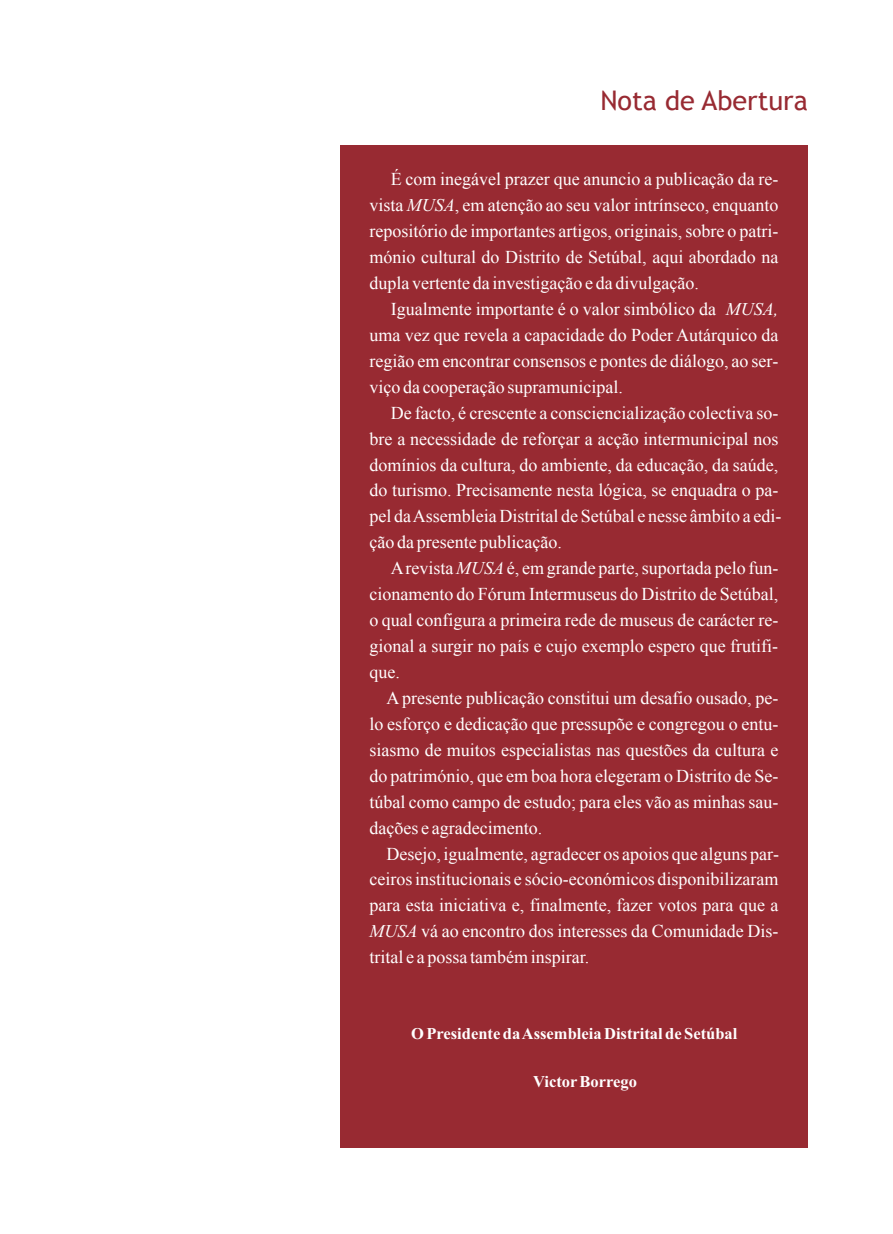
<style>
.page{position:relative;width:893px;height:1234px;background:#fff}
.page>*{position:absolute;margin:0;border:0;box-sizing:border-box;transform-origin:0 0}
.t1{font:27px "Trebuchet MS";color:#982a32}
.t2{font:18px "Times New Roman";color:#fff}
.t3{font:700 16.5px "Times";color:#fff}
.s1{font-family:"Times";font-style:italic}
</style>
<div class="page">
<div style="left:340px;top:145px;width:467px;height:1001px;background:#982a32"></div>
<p class="t1" style="left:600px;top:84px;width:209px">Nota de Abertura</p>
<p class="t2" style="left:391px;top:167px;width:389px">É com inegável prazer que anuncio a publicação da re-</p>
<p class="t2" style="left:369px;top:193px;width:410px">vista <span class="s1">MUSA</span>, em atenção ao seu valor intrínseco, enquanto</p>
<p class="t2" style="left:369px;top:219px;width:410px">repositório de importantes artigos, originais, sobre o patri-</p>
<p class="t2" style="left:369px;top:245px;width:410px">mónio cultural do Distrito de Setúbal, aqui abordado na</p>
<p class="t2" style="left:369px;top:271px;width:331px">dupla vertente da investigação e da divulgação.</p>
<p class="t2" style="left:391px;top:297px;width:389px">Igualmente importante é o valor simbólico da <span class="s1">MUSA,</span></p>
<p class="t2" style="left:369px;top:322px;width:410px">uma vez que revela a capacidade do Poder Autárquico da</p>
<p class="t2" style="left:369px;top:348px;width:410px">região em encontrar consensos e pontes de diálogo, ao ser-</p>
<p class="t2" style="left:369px;top:374px;width:255px">viço da cooperação supramunicipal.</p>
<p class="t2" style="left:391px;top:400px;width:389px">De facto, é crescente a consciencialização colectiva so-</p>
<p class="t2" style="left:369px;top:426px;width:410px">bre a necessidade de reforçar a acção intermunicipal nos</p>
<p class="t2" style="left:369px;top:452px;width:410px">domínios da cultura, do ambiente, da educação, da saúde,</p>
<p class="t2" style="left:369px;top:478px;width:410px">do turismo. Precisamente nesta lógica, se enquadra o pa-</p>
<p class="t2" style="left:369px;top:504px;width:413px">pel da Assembleia Distrital de Setúbal e nesse âmbito a edi-</p>
<p class="t2" style="left:369px;top:530px;width:194px">ção da presente publicação.</p>
<p class="t2" style="left:391px;top:556px;width:389px">A revista <span class="s1">MUSA</span> é, em grande parte,suportada pelo fun-</p>
<p class="t2" style="left:369px;top:582px;width:410px">cionamento do Fórum Intermuseus do Distrito de Setúbal,</p>
<p class="t2" style="left:369px;top:608px;width:410px">o qual configura a primeira rede de museus de carácter re-</p>
<p class="t2" style="left:369px;top:633px;width:410px">gional a surgir no país e cujo exemplo espero que frutifi-</p>
<p class="t2" style="left:369px;top:659px;width:32px">que.</p>
<p class="t2" style="left:386px;top:685px;width:393px">A presente publicação constitui um desafio ousado, pe-</p>
<p class="t2" style="left:369px;top:711px;width:410px">lo esforço e dedicação que pressupõe e congregou o entu-</p>
<p class="t2" style="left:369px;top:737px;width:410px">siasmo de muitos especialistas nas questões da cultura e</p>
<p class="t2" style="left:369px;top:763px;width:410px">do património, que em boa hora elegeram o Distrito de Se-</p>
<p class="t2" style="left:369px;top:789px;width:410px">túbal como campo de estudo; para eles vão as minhas sau-</p>
<p class="t2" style="left:369px;top:815px;width:174px">dações e agradecimento.</p>
<p class="t2" style="left:386px;top:841px;width:394px">Desejo, igualmente, agradecer os apoios que alguns par-</p>
<p class="t2" style="left:369px;top:867px;width:410px">ceiros institucionais e sócio-económicos disponibilizaram</p>
<p class="t2" style="left:369px;top:893px;width:410px">para esta iniciativa e, finalmente, fazer votos para que a</p>
<p class="t2" style="left:369px;top:919px;width:410px"><span class="s1">MUSA</span> vá ao encontro dos interesses da Comunidade Dis-</p>
<p class="t2" style="left:369px;top:944px;width:221px">trital e a possa também inspirar.</p>
<p class="t3" style="left:411px;top:1027px;width:328px">O Presidente da Assembleia Distrital de Setúbal</p>
<p class="t3" style="left:533px;top:1075px;width:105px">Victor Borrego</p>
</div>
